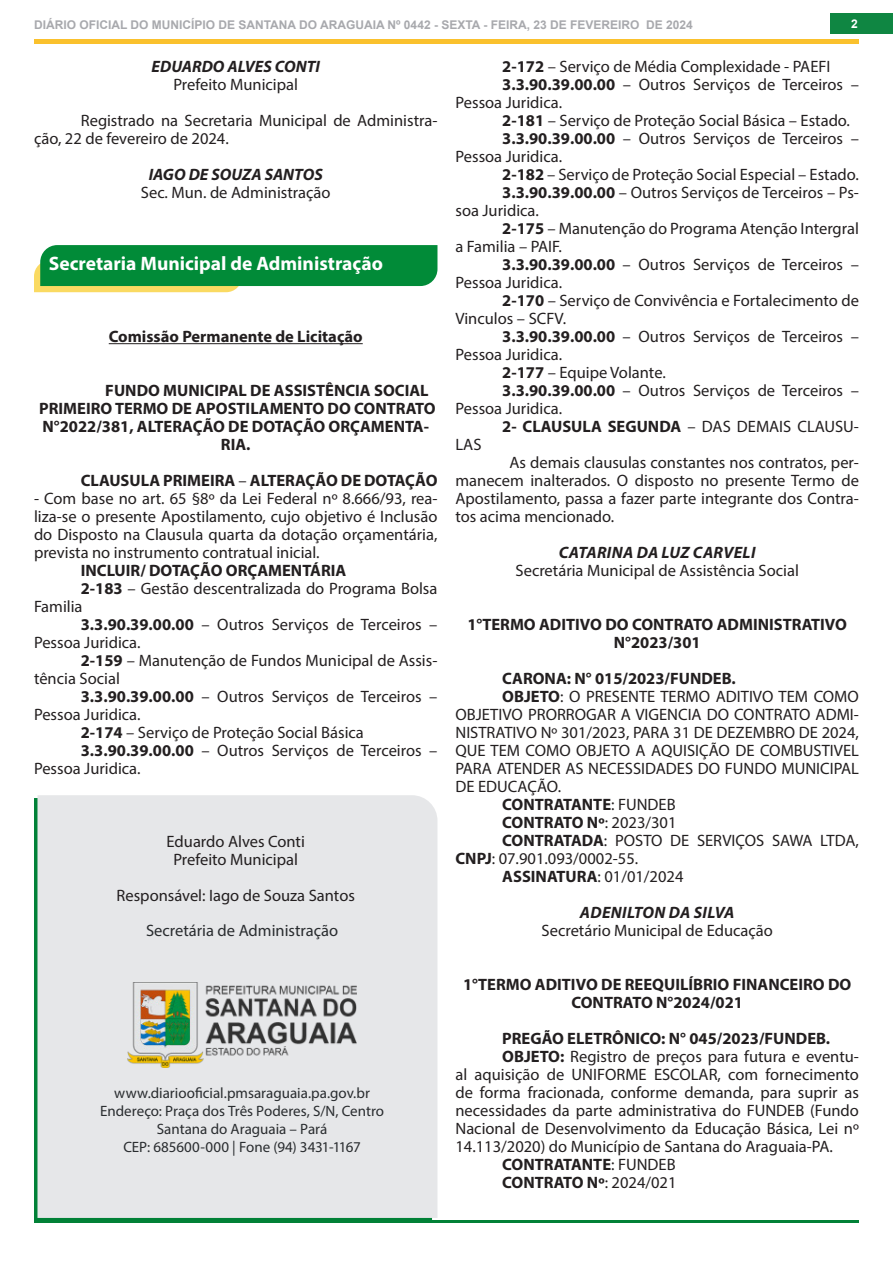
<style>
.page{position:relative;width:893px;height:1263px;background:#fff}
.page>*{position:absolute;margin:0;border:0;box-sizing:border-box;transform-origin:0 0}
.titul{font:700 19.5px "Myriad Pro";color:#fff}
.texto{font:16.5px/18px "Myriad Pro";color:#231f20}
.texto_centr{font:700 16.5px/18px "Myriad Pro";color:#231f20;text-align:center}
.texto-2{font:700 16.5px "Myriad Pro";color:#231f20}
.texto_centr-2{font:16.5px "Myriad Pro";color:#231f20}
.texto_centr-3{font:italic 700 16.5px "Myriad Pro";letter-spacing:.02em;color:#231f20}
.texto_centr-4{font:italic 700 16.5px "Myriad Pro";color:#231f20}
.conteudosuma{font:16.5px "Myriad Pro";color:#292c2f}
.conteudosuma-2{font:15px "Myriad Pro";color:#292c2f}
.t1{font:700 12px "Arial";color:#a8a9ad}
.t2{font:700 12px "Arial";color:#fff}
.s1{font-weight:700}
.s2{font-weight:400}
</style>
<div class="page">
<hr style="left:34px;top:1220px;width:825px;height:3px;background:#028137">
<div style="left:831px;top:13px;width:62px;height:21px;background:#0f8642"></div>
<hr style="left:34px;top:40px;width:825px;height:4px;background:#fac12d">
<hr style="left:109px;top:343px;width:254px;height:1px;background:#231f20">
<svg style="left:34px;top:245px;width:403px;height:47px;background:#26994a"></svg>
<div style="left:37px;top:795px;width:400px;height:423px;background:#e6e7e9"></div>
<img style="left:127px;top:983px;width:230px;height:84px">
<p class="t1" style="left:34px;top:16px;width:660px">DIÁRIO OFICIAL DO MUNICÍPIO DE SANTANA DO ARAGUAIA Nº 0442 - SEXTA - FEIRA, 23 DE FEVEREIRO DE 2024</p>
<p class="t2" style="left:851px;top:15px;width:8px">2</p>
<p class="texto_centr-4" style="left:152px;top:56px;width:170px">EDUARDO ALVES CONTI</p>
<p class="texto_centr-2" style="left:173px;top:74px;width:126px">Prefeito Municipal</p>
<p class="texto" style="left:34px;top:111px;width:405px;text-indent:47px">Registrado na Secretaria Municipal de Administra&shy;ção, 22 de fevereiro de 2024.</p>
<p class="texto_centr-4" style="left:149px;top:164px;width:176px">IAGO DE SOUZA SANTOS</p>
<p class="texto_centr-2" style="left:141px;top:182px;width:191px">Sec. Mun. de Administração</p>
<p class="texto" style="left:502px;top:57px;width:330px"><span class="s1">2-172</span> – Serviço de Média Complexidade - PAEFI</p>
<p class="texto" style="left:455px;top:75px;width:405px;text-indent:47px"><span class="s1">3.3.90.39.00.00</span> – Outros Serviços de Terceiros –<br>Pessoa Juridica.</p>
<p class="texto" style="left:502px;top:111px;width:349px"><span class="s1">2-181</span> – Serviço de Proteção Social Básica – Estado.</p>
<p class="texto" style="left:455px;top:129px;width:405px;text-indent:47px"><span class="s1">3.3.90.39.00.00</span> – Outros Serviços de Terceiros –<br>Pessoa Juridica.</p>
<p class="texto" style="left:502px;top:165px;width:358px"><span class="s1">2-182</span> – Serviço de Proteção Social Especial – Estado.</p>
<p class="texto" style="left:455px;top:183px;width:405px;text-indent:47px"><span class="s1">3.3.90.39.00.00</span> – Outros Serviços de Terceiros – Ps&shy;soa Juridica.</p>
<p class="texto" style="left:455px;top:219px;width:405px;text-indent:47px"><span class="s1">2-175</span> – Manutenção do Programa Atenção Intergral a Familia – PAIF.</p>
<p class="texto" style="left:455px;top:255px;width:405px;text-indent:47px"><span class="s1">3.3.90.39.00.00</span> – Outros Serviços de Terceiros –<br>Pessoa Juridica.</p>
<p class="texto" style="left:455px;top:291px;width:405px;text-indent:47px"><span class="s1">2-170</span> – Serviço de Convivência e Fortalecimento de<br>Vinculos – SCFV.</p>
<p class="texto" style="left:455px;top:327px;width:405px;text-indent:47px"><span class="s1">3.3.90.39.00.00</span> – Outros Serviços de Terceiros –<br>Pessoa Juridica.</p>
<p class="texto" style="left:502px;top:363px;width:165px"><span class="s1">2-177</span> – Equipe Volante.</p>
<p class="texto" style="left:455px;top:381px;width:405px;text-indent:47px"><span class="s1">3.3.90.39.00.00</span> – Outros Serviços de Terceiros –<br>Pessoa Juridica.</p>
<p class="texto-2" style="left:502px;top:416px;width:358px">2- CLAUSULA SEGUNDA <span class="s2">– DAS DEMAIS CLAUSU-</span></p>
<p class="texto" style="left:455px;top:435px;width:28px">LAS</p>
<p class="texto" style="left:455px;top:453px;width:405px;text-align:justify;text-indent:54px">As demais clausulas constantes nos contratos, per&shy;manecem inalterados. O disposto no presente Termo de Apostilamento, passa a fazer parte integrante dos Contra&shy;tos acima mencionado.</p>
<p class="texto_centr-3" style="left:559px;top:542px;width:198px">CATARINA DA LUZ CARVELI</p>
<p class="texto_centr-2" style="left:515px;top:560px;width:285px">Secretária Municipal de Assistência Social</p>
<p class="texto_centr" style="left:467px;top:615px;width:381px">1°TERMO ADITIVO DO CONTRATO ADMINISTRATIVO<br>N°2023/301</p>
<p class="texto-2" style="left:502px;top:668px;width:235px">CARONA: N° 015/2023/FUNDEB.</p>
<p class="texto" style="left:455px;top:687px;width:405px;text-align:justify;text-indent:47px"><span class="s1">OBJETO</span>: O PRESENTE TERMO ADITIVO TEM COMO OBJETIVO PRORROGAR A VIGENCIA DO CONTRATO ADMI-NISTRATIVO Nº 301/2023, PARA 31 DE DEZEMBRO DE 2024, QUE TEM COMO OBJETO A AQUISIÇÃO DE COMBUSTIVEL PARA ATENDER AS NECESSIDADES DO FUNDO MUNICIPAL DE EDUCAÇÃO.</p>
<p class="texto-2" style="left:502px;top:794px;width:175px">CONTRATANTE<span class="s2">: FUNDEB</span></p>
<p class="texto-2" style="left:502px;top:812px;width:176px">CONTRATO Nº<span class="s2">: 2023/301</span></p>
<p class="texto" style="left:455px;top:831px;width:405px;text-indent:47px"><span class="s1">CONTRATADA</span>: POSTO DE SERVIÇOS SAWA LTDA,<br><span class="s1">CNPJ</span>: 07.901.093/0002-55.</p>
<p class="texto" style="left:502px;top:867px;width:183px"><span class="s1">ASSINATURA</span>: 01/01/2024</p>
<p class="texto_centr-3" style="left:580px;top:902px;width:156px">ADENILTON DA SILVA</p>
<p class="texto_centr-2" style="left:541px;top:920px;width:233px">Secretário Municipal de Educação</p>
<p class="texto_centr" style="left:463px;top:975px;width:390px">1°TERMO ADITIVO DE REEQUILÍBRIO FINANCEIRO DO<br>CONTRATO N°2024/021</p>
<p class="texto-2" style="left:502px;top:1028px;width:329px">PREGÃO ELETRÔNICO: N° 045/2023/FUNDEB.</p>
<p class="texto" style="left:455px;top:1047px;width:405px;text-align:justify;text-indent:47px"><span class="s1">OBJETO:</span> Registro de preços para futura e eventu&shy;al aquisição de UNIFORME ESCOLAR, com fornecimento de forma fracionada, conforme demanda, para suprir as necessidades da parte administrativa do FUNDEB (Fundo Nacional de Desenvolvimento da Educação Básica, Lei nº 14.113/2020) do Município de Santana do Araguaia-PA.</p>
<p class="texto-2" style="left:502px;top:1154px;width:175px">CONTRATANTE<span class="s2">: FUNDEB</span></p>
<p class="texto-2" style="left:502px;top:1172px;width:176px">CONTRATO Nº<span class="s2">: 2024/021</span></p>
<p class="titul" style="left:49px;top:251px;width:336px">Secretaria Municipal de Administração</p>
<p class="texto_centr" style="left:109px;top:327px;width:255px">Comissão Permanente de Licitação</p>
<p class="texto_centr" style="left:105px;top:381px;width:325px">FUNDO MUNICIPAL DE ASSISTÊNCIA SOCIAL</p>
<p class="texto_centr" style="left:39px;top:399px;width:398px">PRIMEIRO TERMO DE APOSTILAMENTO DO CONTRATO<br>N°2022/381, ALTERAÇÃO DE DOTAÇÃO ORÇAMENTA-<br>RIA.</p>
<p class="texto-2" style="left:81px;top:470px;width:358px">CLAUSULA PRIMEIRA <span class="s2">–</span> ALTERAÇÃO DE DOTAÇÃO</p>
<p class="texto" style="left:34px;top:489px;width:405px;text-align:justify">- Com base no art. 65 §8º da Lei Federal nº 8.666/93, rea&shy;liza-se o presente Apostilamento, cujo objetivo é Inclusão do Disposto na Clausula quarta da dotação orçamentária, prevista no instrumento contratual inicial.</p>
<p class="texto-2" style="left:81px;top:560px;width:267px">INCLUIR/ DOTAÇÃO ORÇAMENTÁRIA</p>
<p class="texto" style="left:34px;top:579px;width:405px;text-indent:47px"><span class="s1">2-183</span> – Gestão descentralizada do Programa Bolsa<br>Familia</p>
<p class="texto" style="left:34px;top:615px;width:405px;text-indent:47px"><span class="s1">3.3.90.39.00.00</span> – Outros Serviços de Terceiros –<br>Pessoa Juridica.</p>
<p class="texto" style="left:34px;top:651px;width:405px;text-indent:47px"><span class="s1">2-159</span> – Manutenção de Fundos Municipal de Assis&shy;tência Social</p>
<p class="texto" style="left:34px;top:687px;width:405px;text-indent:47px"><span class="s1">3.3.90.39.00.00</span> – Outros Serviços de Terceiros –<br>Pessoa Juridica.</p>
<p class="texto" style="left:81px;top:723px;width:285px"><span class="s1">2-174</span> – Serviço de Proteção Social Básica</p>
<p class="texto" style="left:34px;top:741px;width:405px;text-indent:47px"><span class="s1">3.3.90.39.00.00</span> – Outros Serviços de Terceiros –<br>Pessoa Juridica.</p>
<p class="texto_centr-2" style="left:167px;top:831px;width:140px">Eduardo Alves Conti</p>
<p class="texto_centr-2" style="left:173px;top:849px;width:126px">Prefeito Municipal</p>
<p class="texto_centr-2" style="left:117px;top:885px;width:240px">Responsável: Iago de Souza Santos</p>
<p class="conteudosuma" style="left:146px;top:920px;width:194px">Secretária de Administração</p>
<p class="conteudosuma-2" style="left:114px;top:1084px;width:257px">www.diariooficial.pmsaraguaia.pa.gov.br</p>
<p class="conteudosuma-2" style="left:100px;top:1102px;width:285px">Endereço: Praça dos Três Poderes, S/N, Centro</p>
<p class="conteudosuma-2" style="left:157px;top:1120px;width:172px">Santana do Araguaia – Pará</p>
<p class="conteudosuma-2" style="left:123px;top:1138px;width:239px">CEP: 685600-000 | Fone (94) 3431-1167</p>
</div>
